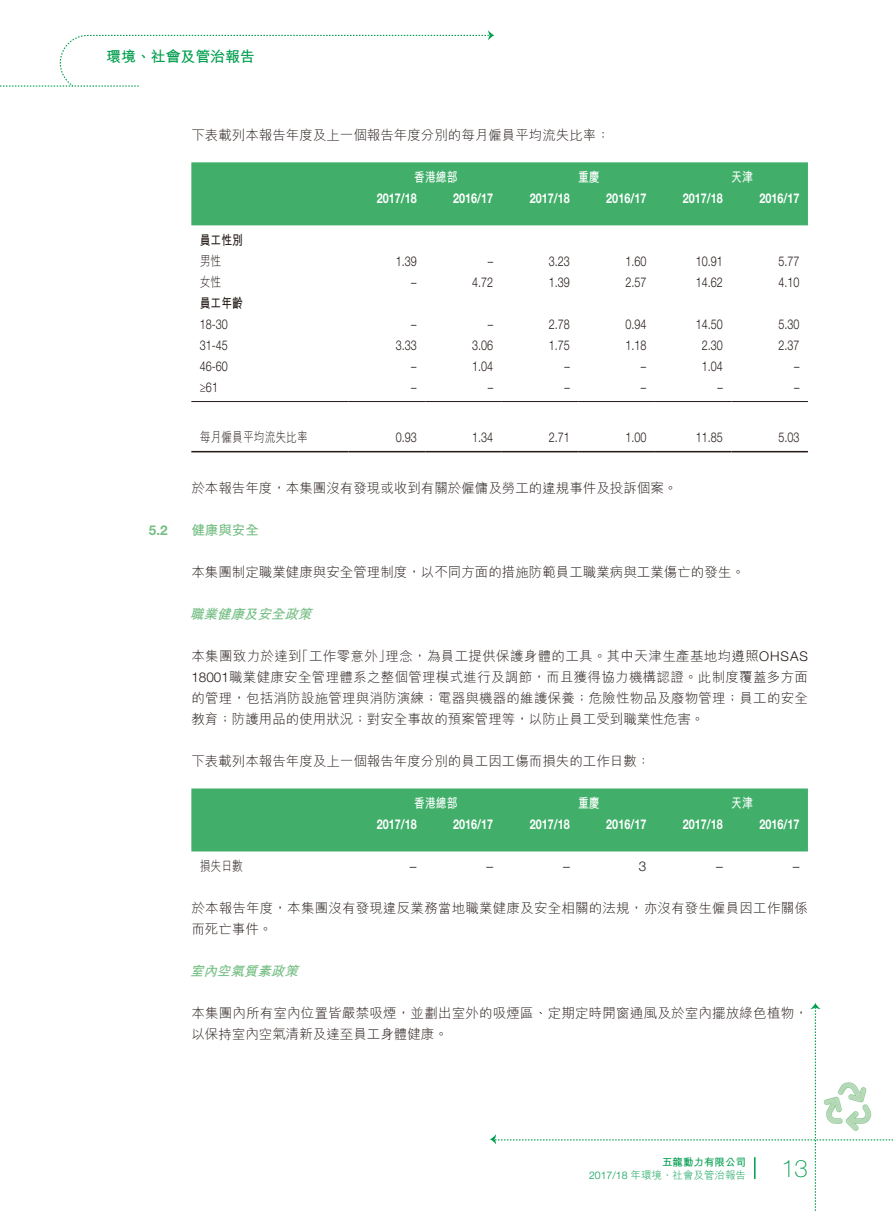
<style>
.page{position:relative;width:893px;height:1212px;background:#fff}
.page>*{position:absolute;margin:0;border:0;box-sizing:border-box;transform-origin:0 0}
.t1{font:100 24px "Helvetica Neue LT Std";color:#009e4e}
.t2{font:15px "M Hei HK Bold E Ten B5 H";letter-spacing:-.01em;color:#009e4e}
.t3{font:13.5px/21px "M Hei HK Light E Ten B5 H";color:#231916}
.t4{font:300 13.5px "Helvetica Neue LT Std";color:#231916;scale:.8 1}
.t5{font:700 13.5px "Helvetica Neue LT Std";color:#fff;scale:.8 1}
.t6{font:13.5px "M Hei HK Light E Ten B5 H";color:#231916;scale:.8 1}
.t7{font:italic 13.5px "M Hei HK Bold E Ten B5 H";color:#74be83}
.t8{font:13.5px "M Hei HK Bold E Ten B5 H";color:#fff;scale:.8 1}
.t9{font:13.5px "M Hei HK Bold E Ten B5 H";color:#231916;scale:.8 1}
.t10{font:300 13.5px "Helvetica Neue LT Std";color:#231916}
.t11{font:13.5px "M Hei HK Bold E Ten B5 H";color:#74be83}
.t12{font:700 13.5px "Helvetica Neue LT Std";color:#74be83}
.t13{font:10.5px "M Hei HK Light E Ten B5 H";color:#009e4e}
.t14{font:10.5px "M Hei HK Bold E Ten B5 H";color:#009e4e}
.s1{font-family:"Helvetica Neue LT Std";font-weight:300}
</style>
<div class="page">
<svg style="left:490px;top:1003px;width:403px;height:208px"></svg>
<svg style="left:0;top:30px;width:494px;height:57px"></svg>
<div style="left:191px;top:162px;width:617px;height:63px;background:#41af6a"></div>
<hr style="left:191px;top:401px;width:158px;height:1px;background:#231916">
<hr style="left:349px;top:401px;width:76px;height:1px;background:#231916">
<hr style="left:425px;top:401px;width:77px;height:1px;background:#231916">
<hr style="left:502px;top:401px;width:76px;height:1px;background:#231916">
<hr style="left:578px;top:401px;width:77px;height:1px;background:#231916">
<hr style="left:655px;top:401px;width:76px;height:1px;background:#231916">
<hr style="left:731px;top:401px;width:77px;height:1px;background:#231916">
<hr style="left:191px;top:451px;width:158px;height:1px;background:#231916">
<hr style="left:349px;top:451px;width:76px;height:1px;background:#231916">
<hr style="left:425px;top:451px;width:77px;height:1px;background:#231916">
<hr style="left:502px;top:451px;width:76px;height:1px;background:#231916">
<hr style="left:578px;top:451px;width:77px;height:1px;background:#231916">
<hr style="left:655px;top:451px;width:76px;height:1px;background:#231916">
<hr style="left:731px;top:451px;width:77px;height:1px;background:#231916">
<div style="left:191px;top:788px;width:617px;height:63px;background:#41af6a"></div>
<p class="t2" style="left:106px;top:51px;width:150px">環境、社會及管治報告</p>
<p class="t3" style="left:191px;top:126px;width:420px">下表載列本報告年度及上一個報告年度分別的每月僱員平均流失比率：</p>
<p class="t8" style="left:414px;top:171px;width:55px">香港總部</p>
<p class="t8" style="left:578px;top:171px;width:29px">重慶</p>
<p class="t8" style="left:731px;top:171px;width:28px">天津</p>
<p class="t5" style="left:377px;top:190px;width:52px">2017/18</p>
<p class="t5" style="left:453px;top:190px;width:52px">2016/17</p>
<p class="t5" style="left:530px;top:190px;width:52px">2017/18</p>
<p class="t5" style="left:606px;top:190px;width:52px">2016/17</p>
<p class="t5" style="left:683px;top:190px;width:52px">2017/18</p>
<p class="t5" style="left:759px;top:190px;width:52px">2016/17</p>
<p class="t9" style="left:200px;top:234px;width:56px">員工性別</p>
<p class="t6" style="left:200px;top:255px;width:29px">男性</p>
<p class="t4" style="left:396px;top:256px;width:28px">1.39</p>
<p class="t4" style="left:488px;top:256px;width:8px">–</p>
<p class="t4" style="left:549px;top:256px;width:28px">3.23</p>
<p class="t4" style="left:625px;top:256px;width:28px">1.60</p>
<p class="t4" style="left:696px;top:256px;width:35px">10.91</p>
<p class="t4" style="left:778px;top:256px;width:28px">5.77</p>
<p class="t6" style="left:200px;top:276px;width:29px">女性</p>
<p class="t4" style="left:411px;top:277px;width:8px">–</p>
<p class="t4" style="left:472px;top:277px;width:28px">4.72</p>
<p class="t4" style="left:549px;top:277px;width:28px">1.39</p>
<p class="t4" style="left:625px;top:277px;width:28px">2.57</p>
<p class="t4" style="left:696px;top:277px;width:35px">14.62</p>
<p class="t4" style="left:778px;top:277px;width:28px">4.10</p>
<p class="t9" style="left:200px;top:297px;width:56px">員工年齡</p>
<p class="t4" style="left:200px;top:319px;width:37px">18-30</p>
<p class="t4" style="left:411px;top:319px;width:8px">–</p>
<p class="t4" style="left:488px;top:319px;width:8px">–</p>
<p class="t4" style="left:549px;top:319px;width:28px">2.78</p>
<p class="t4" style="left:625px;top:319px;width:28px">0.94</p>
<p class="t4" style="left:696px;top:319px;width:35px">14.50</p>
<p class="t4" style="left:778px;top:319px;width:28px">5.30</p>
<p class="t4" style="left:200px;top:340px;width:37px">31-45</p>
<p class="t4" style="left:396px;top:340px;width:28px">3.33</p>
<p class="t4" style="left:472px;top:340px;width:28px">3.06</p>
<p class="t4" style="left:549px;top:340px;width:28px">1.75</p>
<p class="t4" style="left:625px;top:340px;width:28px">1.18</p>
<p class="t4" style="left:702px;top:340px;width:28px">2.30</p>
<p class="t4" style="left:778px;top:340px;width:28px">2.37</p>
<p class="t4" style="left:200px;top:361px;width:37px">46-60</p>
<p class="t4" style="left:411px;top:361px;width:8px">–</p>
<p class="t4" style="left:472px;top:361px;width:28px">1.04</p>
<p class="t4" style="left:564px;top:361px;width:8px">–</p>
<p class="t4" style="left:641px;top:361px;width:8px">–</p>
<p class="t4" style="left:702px;top:361px;width:28px">1.04</p>
<p class="t4" style="left:794px;top:361px;width:8px">–</p>
<p class="t4" style="left:200px;top:382px;width:24px">≥61</p>
<p class="t4" style="left:411px;top:382px;width:8px">–</p>
<p class="t4" style="left:488px;top:382px;width:8px">–</p>
<p class="t4" style="left:564px;top:382px;width:8px">–</p>
<p class="t4" style="left:641px;top:382px;width:8px">–</p>
<p class="t4" style="left:717px;top:382px;width:8px">–</p>
<p class="t4" style="left:794px;top:382px;width:8px">–</p>
<p class="t6" style="left:200px;top:432px;width:136px">每月僱員平均流失比率</p>
<p class="t4" style="left:396px;top:433px;width:28px">0.93</p>
<p class="t4" style="left:472px;top:433px;width:28px">1.34</p>
<p class="t4" style="left:549px;top:433px;width:28px">2.71</p>
<p class="t4" style="left:625px;top:433px;width:28px">1.00</p>
<p class="t4" style="left:696px;top:433px;width:35px">11.85</p>
<p class="t4" style="left:778px;top:433px;width:28px">5.03</p>
<p class="t3" style="left:191px;top:479px;width:487px">於本報告年度，本集團沒有發現或收到有關於僱傭及勞工的違規事件及投訴個案。</p>
<p class="t12" style="left:149px;top:522px;width:20px">5.2</p>
<p class="t11" style="left:191px;top:525px;width:69px">健康與安全</p>
<p class="t3" style="left:191px;top:563px;width:555px">本集團制定職業健康與安全管理制度，以不同方面的措施防範員工職業病與工業傷亡的發生。</p>
<p class="t7" style="left:190px;top:609px;width:126px">職業健康及安全政策</p>
<p class="t3" style="left:191px;top:647px;width:618px;text-align:justify">本集團致力於達到「工作零意外」理念，為員工提供保護身體的工具。其中天津生產基地均遵照<span class="s1">OHSAS 18001</span>職業健康安全管理體系之整個管理模式進行及調節，而且獲得協力機構認證。此制度覆蓋多方面的管理，包括消防設施管理與消防演練；電器與機器的維護保養；危險性物品及廢物管理；員工的安全教育；防護用品的使用狀況；對安全事故的預案管理等，以防止員工受到職業性危害。</p>
<p class="t3" style="left:191px;top:752px;width:460px">下表載列本報告年度及上一個報告年度分別的員工因工傷而損失的工作日數：</p>
<p class="t8" style="left:414px;top:798px;width:55px">香港總部</p>
<p class="t8" style="left:578px;top:798px;width:29px">重慶</p>
<p class="t8" style="left:731px;top:798px;width:28px">天津</p>
<p class="t5" style="left:377px;top:816px;width:52px">2017/18</p>
<p class="t5" style="left:453px;top:816px;width:52px">2016/17</p>
<p class="t5" style="left:530px;top:816px;width:52px">2017/18</p>
<p class="t5" style="left:606px;top:816px;width:52px">2016/17</p>
<p class="t5" style="left:683px;top:816px;width:52px">2017/18</p>
<p class="t5" style="left:759px;top:816px;width:52px">2016/17</p>
<p class="t6" style="left:200px;top:861px;width:56px">損失日數</p>
<p class="t10" style="left:410px;top:861px;width:8px">–</p>
<p class="t10" style="left:486px;top:861px;width:8px">–</p>
<p class="t10" style="left:563px;top:861px;width:8px">–</p>
<p class="t10" style="left:639px;top:861px;width:9px">3</p>
<p class="t10" style="left:716px;top:861px;width:8px">–</p>
<p class="t10" style="left:793px;top:861px;width:8px">–</p>
<p class="t3" style="left:191px;top:899px;width:618px">於本報告年度，本集團沒有發現違反業務當地職業健康及安全相關的法規，亦沒有發生僱員因工作關係而死亡事件。</p>
<p class="t7" style="left:190px;top:966px;width:113px">室內空氣質素政策</p>
<p class="t3" style="left:191px;top:1004px;width:618px">本集團內所有室內位置皆嚴禁吸煙，並劃出室外的吸煙區、定期定時開窗通風及於室內擺放綠色植物，以保持室內空氣清新及達至員工身體健康。</p>
<p class="t14" style="left:662px;top:1158px;width:85px">五龍動力有限公司</p>
<p class="t13" style="left:589px;top:1171px;width:158px"><span class="s1">2017/18</span> 年環境、社會及管治報告</p>
<h1 class="t1" style="left:781px;top:1159px;width:28px">13</h1>
</div>
